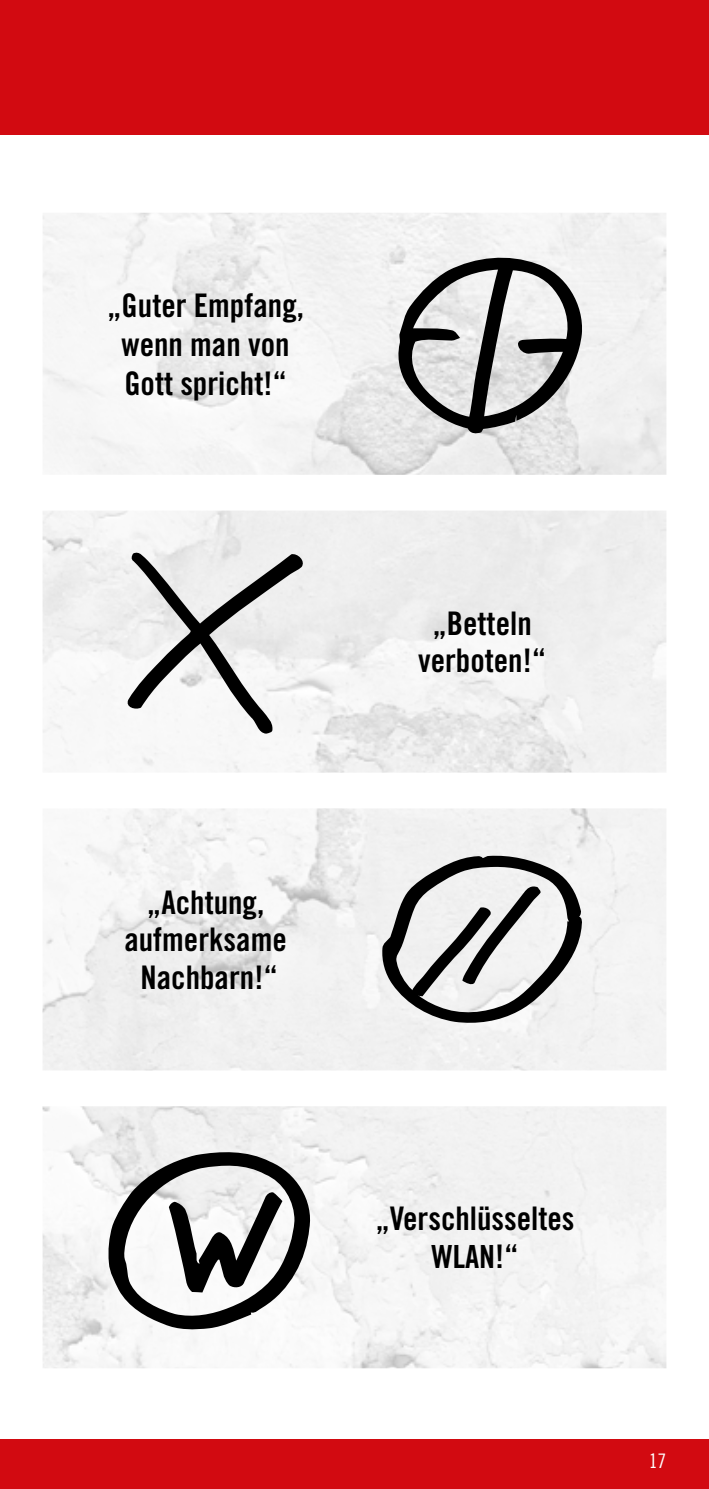
<style>
.page{position:relative;width:709px;height:1489px;background:#fff}
.page>*{position:absolute;margin:0;border:0;box-sizing:border-box;transform-origin:0 0}
.t1{font:32.5px/37.5px "Trade Gothic LT Pro Bd Cn 20";color:#000;text-align:center}
.t2{font:32px "Trade Gothic LT Pro Bd Cn 20";color:#000}
.t3{font:20px "Trade Gothic LT Pro Cn 18";color:#fff}
.s1{font-size:32.5px}
</style>
<div class="page">
<div style="left:0;top:0;width:709px;height:135px;background:#d20a11"></div>
<div style="left:0;top:1439px;width:709px;height:49px;background:#d20a11"></div>
<img style="left:43px;top:213px;width:623px;height:1155px">
<svg style="left:396px;top:253px;width:188px;height:181px"></svg>
<svg style="left:125px;top:550px;width:181px;height:183px"></svg>
<svg style="left:108px;top:1149px;width:206px;height:181px"></svg>
<svg style="left:381px;top:854px;width:202px;height:170px"></svg>
<p class="t1" style="left:107px;top:285px;width:198px;line-height:39px">„Guter Empfang, wenn man von<br>Gott spricht!“</p>
<p class="t1" style="left:124px;top:883px;width:164px">„Achtung, aufmerksame<br>Nachbarn!“</p>
<p class="t1" style="left:418px;top:604px;width:130px">„Betteln verboten!“</p>
<p class="t1" style="left:375px;top:1199px;width:201px">„Verschlüsseltes</p>
<p class="t2" style="left:431px;top:1236px;width:89px">WLAN<span class="s1">!“</span></p>
<p class="t3" style="left:648px;top:1448px;width:19px">17</p>
</div>
